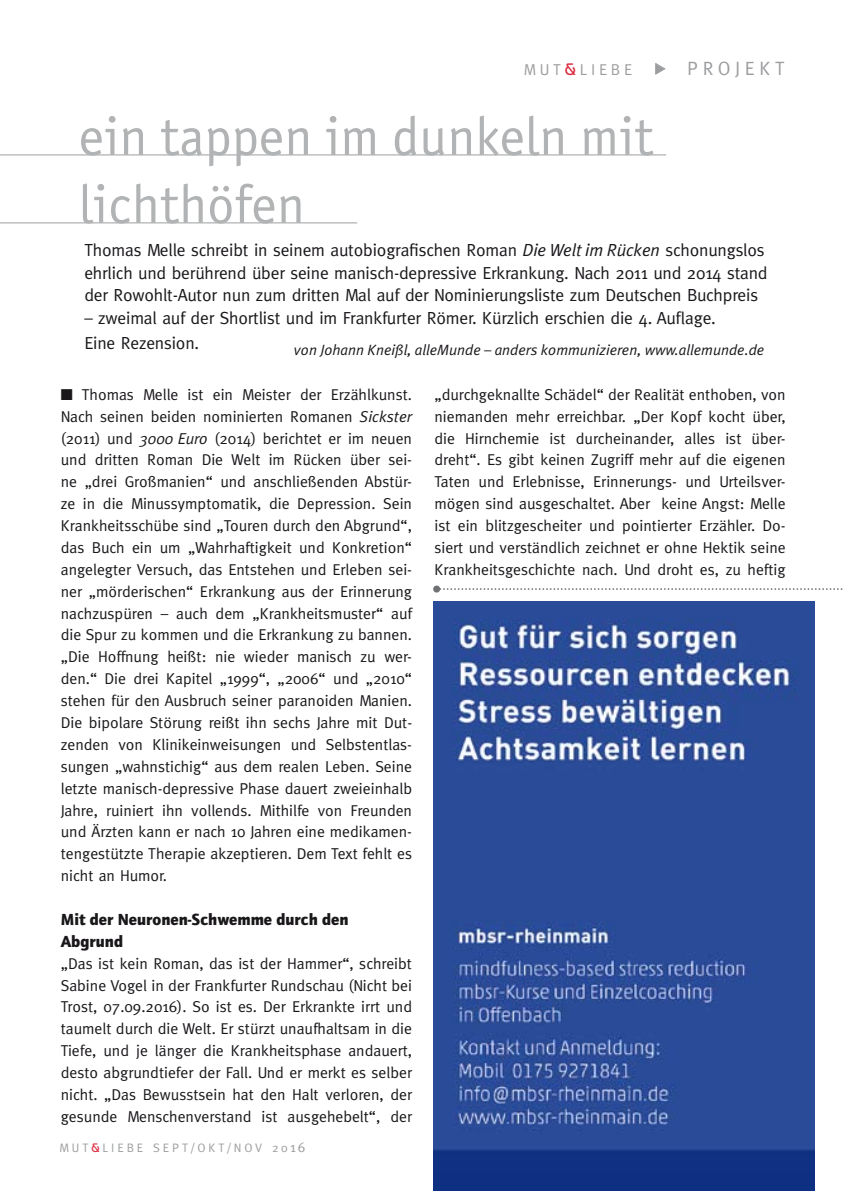
<style>
.page{position:relative;width:844px;height:1191px;background:#fff}
.page>*{position:absolute;margin:0;border:0;box-sizing:border-box;transform-origin:0 0}
.t1{font:54.25px/67.9px "Officina Sans E";color:#b1b3b4}
.t2{font:19.25px "Meta";letter-spacing:.24em;color:#9c9d9f}
.t3{font:17.5px/22.8px "Meta";letter-spacing:-.01em;color:#1a171b}
.t4{font:16.62px/21.9px "Quay Itc T Black Ro 1";color:#1a171b}
.t5{font:15.75px/21.9px "Meta";color:#1a171b;text-align:justify}
.t6{font:15.75px "Meta";letter-spacing:.24em;color:#9c9d9f}
.t7{font:italic 14.88px "Meta Plus Normal";color:#1a171b}
.t8{font:12.25px "Meta";letter-spacing:.24em;color:#9c9d9f}
.s1{font-family:"Bauhaus";font-weight:500;font-size:16.62px;color:#dc2b3f}
.s2{font-family:"Meta Plus Normal";font-style:italic}
.s3{font-family:"Bauhaus";font-weight:500;color:#dc2b3f}
.s4{font-size:14px}
</style>
<div class="page">
<hr style="left:0;top:154px;width:666px;height:1px;background:#b1b3b4">
<hr style="left:0;top:222px;width:357px;height:1px;background:#b1b3b4">
<img style="left:434px;top:601px;width:379px;height:590px">
<svg style="left:440px;top:588px;width:403px;height:2px"></svg>
<div style="left:433px;top:585px;width:7px;height:7px;background:#707173;border-radius:50%"></div>
<svg style="left:655px;top:63px;width:10px;height:12px"></svg>
<p class="t6" style="left:523px;top:60px;width:110px">mut<span class="s1">&amp;</span>liebe</p>
<p class="t2" style="left:687px;top:57px;width:99px">P rojekt</p>
<h1 class="t1" style="left:79px;top:103px;width:576px">ein tappen im dunkeln mit lichthöfen</h1>
<p class="t3" style="left:84px;top:238px;width:684px">Thomas Melle schreibt in seinem autobiografischen Roman <span class="s2">Die Welt im Rücken</span> schonungslos ehrlich und berührend über seine manisch-depressive Erkrankung. Nach 2011 und 2014 stand der Rowohlt-Autor nun zum dritten Mal auf der Nominierungsliste zum Deutschen Buchpreis</p>
<p class="t3" style="left:84px;top:305px;width:632px;line-height:24.5px">– zweimal auf der Shortlist und im Frankfurter Römer. Kürzlich erschien die 4. Auflage.<br>Eine Rezension.</p>
<p class="t7" style="left:294px;top:342px;width:472px">von Johann Kneißl, alleMunde – anders kommunizieren, www.allemunde.de</p>
<p class="t5" style="left:61px;top:383px;width:353px">■ Thomas Melle ist ein Meister der Erzählkunst.<br>Nach seinen beiden nominierten Romanen <span class="s2">Sickster </span>(2011) und <span class="s2">3000 Euro</span> (2014) berichtet er im neuen und dritten Roman Die Welt im Rücken über sei&shy;ne „drei Großmanien“ und anschließenden Abstür&shy;ze in die Minussymptomatik, die Depression. Sein Krankheitsschübe sind „Touren durch den Abgrund“, das Buch ein um „Wahrhaftigkeit und Konkretion“ angelegter Versuch, das Entstehen und Erleben sei&shy;ner „mörderischen“ Erkrankung aus der Erinnerung nachzuspüren – auch dem „Krankheitsmuster“ auf die Spur zu kommen und die Erkrankung zu bannen. „Die Hoffnung heißt: nie wieder manisch zu wer&shy;den.“ Die drei Kapitel „1999“, „2006“ und „2010“ stehen für den Ausbruch seiner paranoiden Manien.<br>Die bipolare Störung reißt ihn sechs Jahre mit Dut&shy;zenden von Klinikeinweisungen und Selbstentlas&shy;sungen „wahnstichig“ aus dem realen Leben. Seine letzte manisch-depressive Phase dauert zweieinhalb Jahre, ruiniert ihn vollends. Mithilfe von Freunden und Ärzten kann er nach 10 Jahren eine medikamen&shy;tengestützte Therapie akzeptieren. Dem Text fehlt es nicht an Humor.</p>
<p class="t4" style="left:61px;top:908px;width:289px">Mit der Neuronen-Schwemme durch den<br>Abgrund</p>
<p class="t5" style="left:61px;top:952px;width:353px">„Das ist kein Roman, das ist der Hammer“, schreibt Sabine Vogel in der Frankfurter Rundschau (Nicht bei Trost, 07.09.2016). So ist es. Der Erkrankte irrt und taumelt durch die Welt. Er stürzt unaufhaltsam in die Tiefe, und je länger die Krankheitsphase andauert, desto abgrundtiefer der Fall. Und er merkt es selber nicht. „Das Bewusstsein hat den Halt verloren, der gesunde Menschenverstand ist ausgehebelt“, der</p>
<p class="t8" style="left:60px;top:1141px;width:247px">mut<span class="s3">&amp;</span>liebe Sept/okt/Nov 20<span class="s4">16</span></p>
<p class="t5" style="left:434px;top:383px;width:353px">„durchgeknallte Schädel“ der Realität enthoben, von niemanden mehr erreichbar. „Der Kopf kocht über, die Hirnchemie ist durcheinander, alles ist über&shy;dreht“. Es gibt keinen Zugriff mehr auf die eigenen Taten und Erlebnisse, Erinnerungs- und Urteilsver&shy;mögen sind ausgeschaltet. Aber keine Angst: Melle ist ein blitzgescheiter und pointierter Erzähler. Do&shy;siert und verständlich zeichnet er ohne Hektik seine Krankheitsgeschichte nach. Und droht es, zu heftig</p>
</div>
